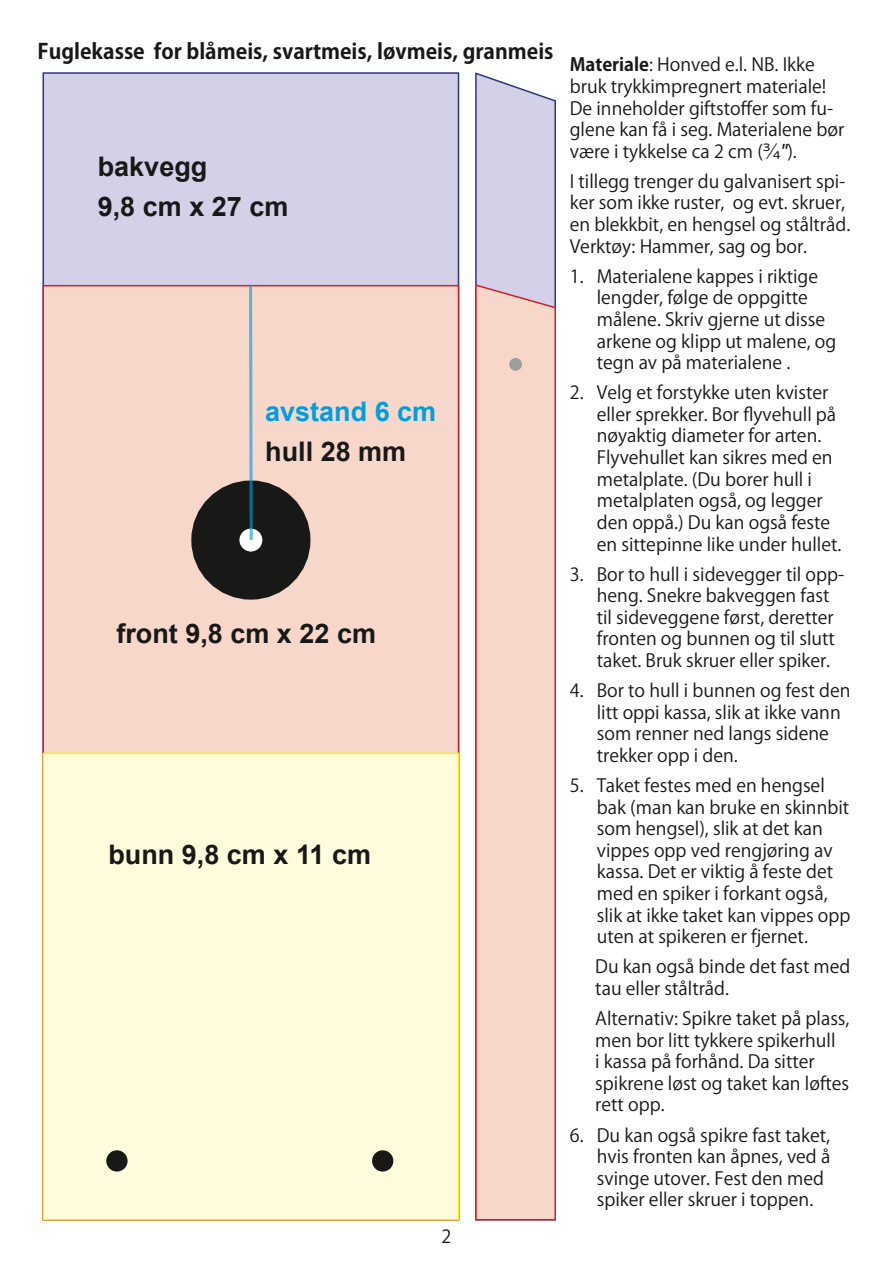
<style>
.page{position:relative;width:893px;height:1263px;background:#fff}
.page>*{position:absolute;margin:0;border:0;box-sizing:border-box;transform-origin:0 0}
.t1{font:700 27px/41px "Arial";color:#181817}
.t2{font:700 27px "Arial";color:#009edd}
.t3{font:700 21px "Koz Go Pro";color:#181817}
.t4{font:18px/21.6px "Koz Go Pro";color:#181817}
.s1{font-weight:700}
.s2{font-weight:500}
</style>
<div class="page">
<div style="left:43px;top:72px;width:416px;height:1148px;background:#d3d0e7;border:2px solid #2a3781"></div>
<div style="left:43px;top:285px;width:416px;height:935px;background:#f6d7ca;border:2px solid #cd2027"></div>
<div style="left:43px;top:753px;width:416px;height:467px;background:#fffcde;border:2px solid #fe0"></div>
<svg style="left:475px;top:72px;width:81px;height:211px;background:#cfcce4"></svg>
<div style="left:106px;top:1150px;width:22px;height:21px;background:#181817;border-radius:50%"></div>
<div style="left:372px;top:1150px;width:21px;height:21px;background:#181817;border-radius:50%"></div>
<svg style="left:215px;top:504px;width:71px;height:72px"></svg>
<div style="left:191px;top:480px;width:119px;height:120px;border:48px solid #181817;border-radius:50%"></div>
<svg style="left:248px;top:284px;width:6px;height:258px"></svg>
<div style="left:475px;top:283px;width:81px;height:938px;background:#f6d7ca"></div>
<div style="left:509px;top:358px;width:13px;height:13px;background:#9d9d9d;border-radius:50%"></div>
<p class="t3" style="left:37px;top:38px;width:518px">Fuglekasse for blåmeis, svartmeis, løvmeis, granmeis</p>
<h1 class="t1" style="left:98px;top:146px;width:192px">bakvegg<br>9,8 cm x 27 cm</h1>
<h1 class="t2" style="left:265px;top:393px;width:173px">avstand 6 cm</h1>
<h1 class="t1" style="left:265px;top:432px;width:143px">hull 28 mm</h1>
<h1 class="t1" style="left:116px;top:613px;width:261px">front 9,8 cm x 22 cm</h1>
<h1 class="t1" style="left:108px;top:835px;width:264px">bunn 9,8 cm x 11 cm</h1>
<p class="t4" style="left:441px;top:1226px;width:11px">2</p>
<p class="t4" style="left:570px;top:54px;width:276px"><span class="s1">Materiale</span>: Honved e.l. NB. Ikke bruk trykkimpregnert materiale!<br>De inneholder giftstoffer som fu&shy;glene kan få i seg. Materialene bør være i tykkelse ca 2 cm (3/4<span class="s2">"</span>).</p>
<p class="t4" style="left:570px;top:171px;width:282px">I tillegg trenger du galvanisert spi&shy;ker som ikke ruster, og evt. skruer, en blekkbit, en hengsel og ståltråd.<br>Verktøy: Hammer, sag og bor.</p>
<p class="t4" style="left:597px;top:266px;width:241px;text-indent:-27px">1. Materialene kappes i riktige lengder, følge de oppgitte målene. Skriv gjerne ut disse arkene og klipp ut malene, og tegn av på materialene .</p>
<p class="t4" style="left:597px;top:382px;width:246px;text-indent:-27px">2. Velg et forstykke uten kvister eller sprekker. Bor flyvehull på nøyaktig diameter for arten.<br>Flyvehullet kan sikres med en metalplate. (Du borer hull i metalplaten også, og legger den oppå.) Du kan også feste en sittepinne like under hullet.</p>
<p class="t4" style="left:597px;top:564px;width:249px;text-indent:-27px">3. Bor to hull i sidevegger til opp&shy;heng. Snekre bakveggen fast til sideveggene først, deretter fronten og bunnen og til slutt taket. Bruk skruer eller spiker.</p>
<p class="t4" style="left:597px;top:680px;width:255px;text-indent:-27px">4. Bor to hull i bunnen og fest den litt oppi kassa, slik at ikke vann som renner ned langs sidene trekker opp i den.</p>
<p class="t4" style="left:597px;top:775px;width:255px;text-indent:-27px">5. Taket festes med en hengsel bak (man kan bruke en skinnbit som hengsel), slik at det kan vippes opp ved rengjøring av kassa. Det er viktig å feste det med en spiker i forkant også, slik at ikke taket kan vippes opp uten at spikeren er fjernet.</p>
<p class="t4" style="left:595px;top:956px;width:257px">Du kan også binde det fast med tau eller ståltråd.</p>
<p class="t4" style="left:595px;top:1008px;width:256px">Alternativ: Spikre taket på plass, men bor litt tykkere spikerhull<br>i kassa på forhånd. Da sitter spikrene løst og taket kan løftes rett opp.</p>
<p class="t4" style="left:597px;top:1124px;width:235px;text-indent:-27px">6. Du kan også spikre fast taket, hvis fronten kan åpnes, ved å svinge utover. Fest den med spiker eller skruer i toppen.</p>
</div>
